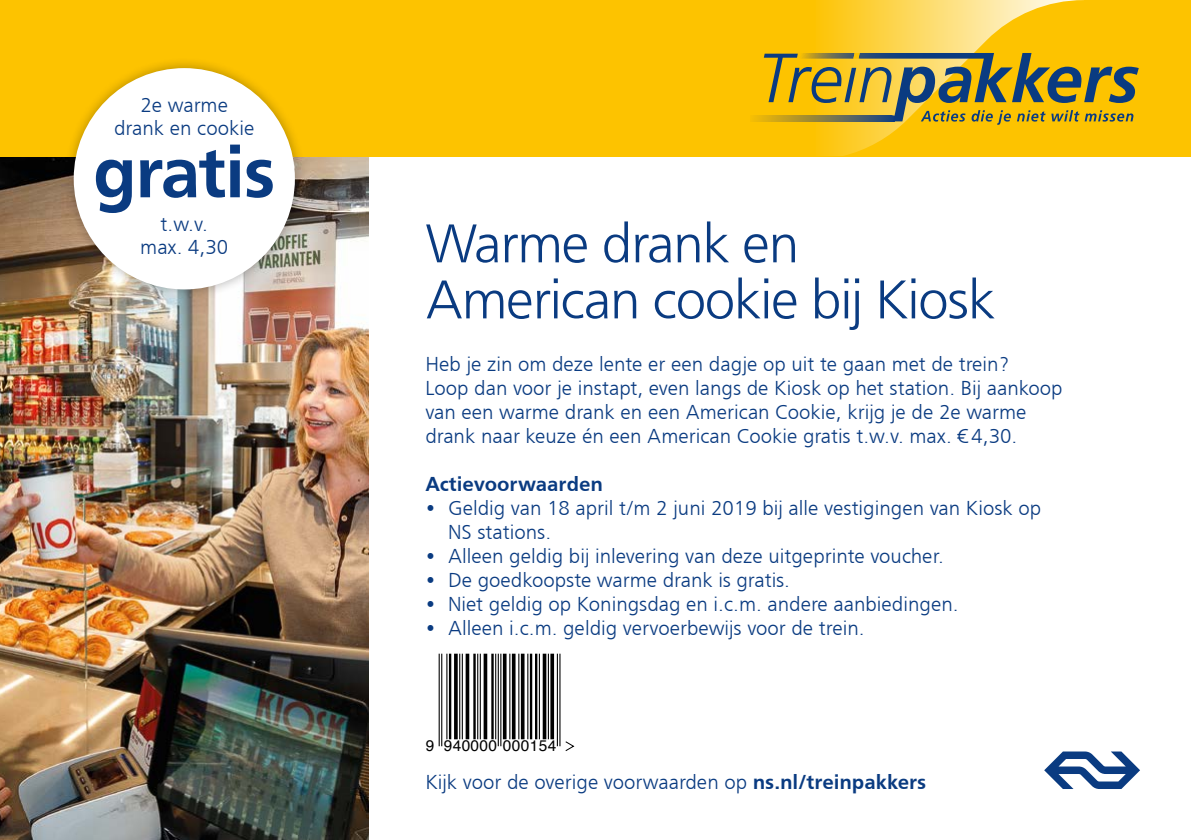
<style>
.page{position:relative;width:1191px;height:840px;background:#fff}
.page>*{position:absolute;margin:0;border:0;box-sizing:border-box;transform-origin:0 0}
.t1{font:700 71px "NS Sans";letter-spacing:-.03em;color:#0a3b81}
.t2{font:54px/56px "NS Sans";letter-spacing:-.03em;color:#0a3b81}
.t3{font:20px/24px "NS Sans";color:#0a3b81}
.t4{font:700 20px "NS Sans";color:#0a3b81}
.t5{font:15.4px "Helvetica";letter-spacing:.025em;color:#000}
.s1{font-weight:700}
</style>
<div class="page">
<img style="left:0;top:156px;width:369px;height:683px">
<div style="left:0;top:0;width:1191px;height:156px;background:#fdc300"></div>
<svg style="left:822px;top:0;width:261px;height:156px"></svg>
<svg style="left:753px;top:53px;width:385px;height:72px"></svg>
<div style="left:62px;top:56px;width:244px;height:244px;background:#000;opacity:.3"></div>
<div style="left:74px;top:68px;width:221px;height:221px;background:#fff;border-radius:50%"></div>
<svg style="left:1044px;top:751px;width:96px;height:37px"></svg>
<hr style="left:446px;top:653px;width:1px;height:85px;background:#000">
<hr style="left:441px;top:653px;width:1px;height:92px;background:#000">
<hr style="left:438px;top:653px;width:2px;height:92px;background:#000">
<hr style="left:449px;top:653px;width:2px;height:85px;background:#000">
<svg style="left:454px;top:653px;width:4px;height:85px"></svg>
<hr style="left:462px;top:653px;width:1px;height:85px;background:#000">
<hr style="left:459px;top:653px;width:1px;height:85px;background:#000">
<svg style="left:465px;top:653px;width:4px;height:85px"></svg>
<hr style="left:473px;top:653px;width:3px;height:85px;background:#000">
<hr style="left:480px;top:653px;width:1px;height:85px;background:#000">
<hr style="left:477px;top:653px;width:1px;height:85px;background:#000">
<svg style="left:483px;top:653px;width:4px;height:85px"></svg>
<hr style="left:491px;top:653px;width:3px;height:85px;background:#000">
<hr style="left:500px;top:653px;width:1px;height:92px;background:#000">
<hr style="left:498px;top:653px;width:1px;height:92px;background:#000">
<hr style="left:495px;top:653px;width:1px;height:85px;background:#000">
<hr style="left:503px;top:653px;width:3px;height:85px;background:#000">
<hr style="left:509px;top:653px;width:1px;height:85px;background:#000">
<hr style="left:512px;top:653px;width:3px;height:85px;background:#000">
<hr style="left:518px;top:653px;width:1px;height:85px;background:#000">
<hr style="left:521px;top:653px;width:3px;height:85px;background:#000">
<hr style="left:527px;top:653px;width:1px;height:85px;background:#000">
<hr style="left:535px;top:653px;width:2px;height:85px;background:#000">
<hr style="left:530px;top:653px;width:2px;height:85px;background:#000">
<hr style="left:539px;top:653px;width:1px;height:85px;background:#000">
<hr style="left:543px;top:653px;width:3px;height:85px;background:#000">
<hr style="left:548px;top:653px;width:1px;height:85px;background:#000">
<svg style="left:550px;top:653px;width:4px;height:85px"></svg>
<hr style="left:559px;top:653px;width:1px;height:92px;background:#000">
<hr style="left:557px;top:653px;width:1px;height:92px;background:#000">
<svg style="left:565px;top:741px;width:10px;height:10px"></svg>
<p class="t3" style="left:114px;top:94px;width:142px;line-height:23px;text-align:center">2e warme drank en cookie</p>
<h1 class="t1" style="left:93px;top:129px;width:185px">gratis</h1>
<p class="t3" style="left:140px;top:213px;width:89px;line-height:23px;text-align:center">t.w.v. max. 4,30</p>
<h2 class="t2" style="left:425px;top:216px;width:572px">Warme drank en<br>American cookie bij Kiosk</h2>
<p class="t3" style="left:425px;top:352px;width:639px">Heb je zin om deze lente er een dagje op uit te gaan met de trein?<br>Loop dan voor je instapt, even langs de Kiosk op het station. Bij aankoop van een warme drank en een American Cookie, krijg je de 2e warme drank naar keuze én een American Cookie gratis t.w.v. max. €4,30.</p>
<p class="t4" style="left:425px;top:471px;width:179px">Actievoorwaarden</p>
<p class="t3" style="left:448px;top:496px;width:595px;text-indent:-23px">• Geldig van 18 april t/m 2 juni 2019 bij alle vestigingen van Kiosk op<br>NS stations.</p>
<p class="t3" style="left:425px;top:544px;width:520px">• Alleen geldig bij inlevering van deze uitgeprinte voucher.</p>
<p class="t3" style="left:425px;top:568px;width:366px">• De goedkoopste warme drank is gratis.</p>
<p class="t3" style="left:425px;top:592px;width:535px">• Niet geldig op Koningsdag en i.c.m. andere aanbiedingen.</p>
<p class="t3" style="left:425px;top:616px;width:441px">• Alleen i.c.m. geldig vervoerbewijs voor de trein.</p>
<p class="t5" style="left:426px;top:733px;width:132px">9 940000 000154</p>
<p class="t3" style="left:425px;top:769px;width:502px">Kijk voor de overige voorwaarden op <span class="s1">ns.nl/treinpakkers</span></p>
</div>
